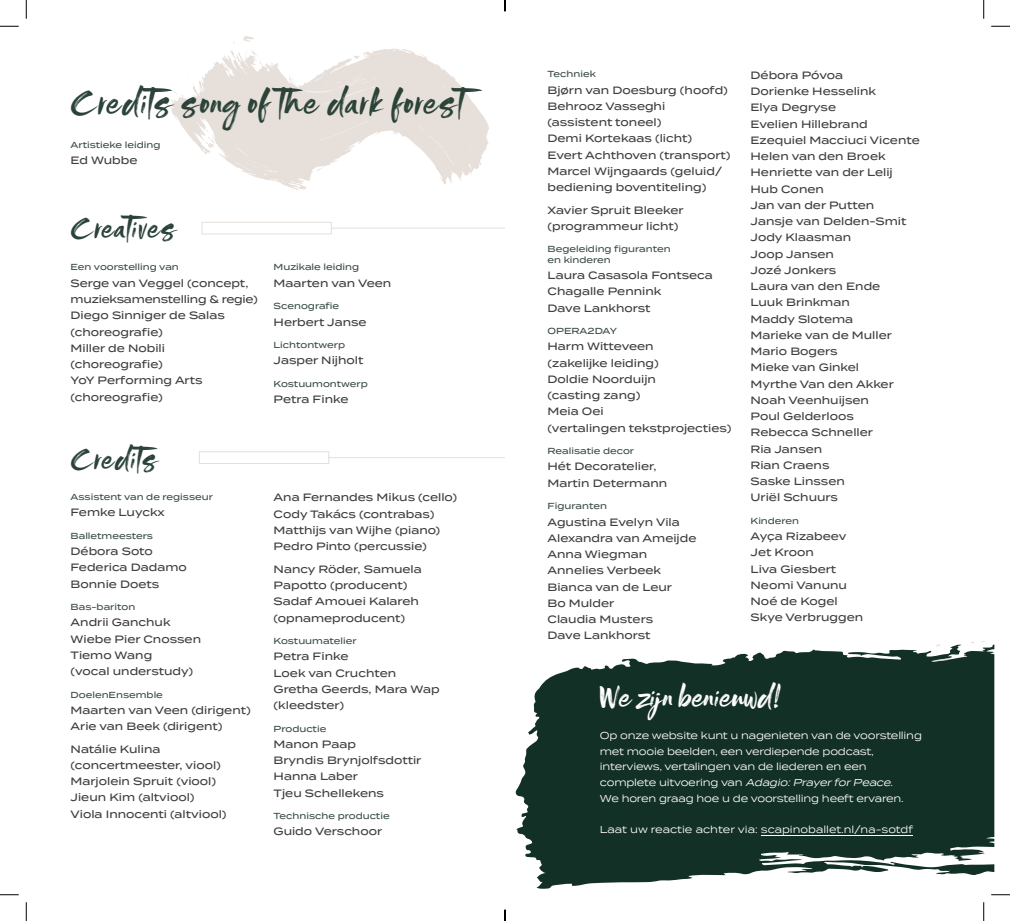
<style>
.page{position:relative;width:1010px;height:921px;background:#fff}
.page>*{position:absolute;margin:0;border:0;box-sizing:border-box;transform-origin:0 0}
.t1{font:26.25px "Rocked ALT";letter-spacing:.05em;color:#2a4238}
.t2{font:22.5px "Rocked ALT";letter-spacing:.05em;color:#2a4238}
.t3{font:22.5px "Rocked ALT";color:#fff}
.t4{font:500 10.62px/16.2px "Termina";color:#3e3e3f}
.t5{font:500 10.62px/16.2px "Termina";letter-spacing:-.02em;color:#3e3e3f}
.t6{font:10px/15.6px "Termina";letter-spacing:-.02em;color:#fff}
.t7{font:10px "Termina";color:#fff}
.t8{font:500 8.75px/10.5px "Termina";color:#3a4d45}
.s1{font-style:italic}
</style>
<div class="page">
<svg style="left:243px;top:36px;width:11px;height:6px"></svg>
<svg style="left:170px;top:49px;width:319px;height:141px;fill:#e6dfda"></svg>
<div style="left:199px;top:451px;width:130px;height:13px;border:1px solid #e6dfda"></div>
<hr style="left:328px;top:457px;width:177px;height:1px;background:#e6dfda">
<div style="left:201px;top:222px;width:131px;height:12px;border:1px solid #e6dfda"></div>
<hr style="left:331px;top:228px;width:174px;height:1px;background:#e6dfda">
<svg style="left:515px;top:641px;width:479px;height:248px;fill:#133027"></svg>
<svg style="left:931px;top:658px;width:17px;height:4px"></svg>
<hr style="left:760px;top:835px;width:152px;height:1px;background:#fff">
<svg style="left:0;top:25px;width:19px;height:2px"></svg>
<svg style="left:991px;top:25px;width:18px;height:2px"></svg>
<svg style="left:0;top:894px;width:19px;height:1px"></svg>
<svg style="left:991px;top:894px;width:18px;height:1px"></svg>
<svg style="left:25px;top:0;width:2px;height:19px"></svg>
<svg style="left:25px;top:902px;width:2px;height:19px"></svg>
<svg style="left:983px;top:0;width:1px;height:19px"></svg>
<svg style="left:983px;top:902px;width:1px;height:19px"></svg>
<svg style="left:504px;top:909px;width:1px;height:12px"></svg>
<p class="t1" style="left:71px;top:89px;width:420px">Credits song of the dark forest</p>
<p class="t8" style="left:71px;top:140px;width:91px">Artistieke leiding</p>
<p class="t4" style="left:71px;top:152px;width:68px">Ed Wubbe</p>
<p class="t2" style="left:71px;top:216px;width:107px">Creatives</p>
<p class="t8" style="left:71px;top:262px;width:110px">Een voorstelling van</p>
<p class="t5" style="left:71px;top:274px;width:188px">Serge van Veggel (concept, muzieksamenstelling &amp; regie)</p>
<p class="t4" style="left:71px;top:307px;width:156px">Diego Sinniger de Salas (choreografie)</p>
<p class="t4" style="left:71px;top:339px;width:96px">Miller de Nobili (choreografie)</p>
<p class="t4" style="left:71px;top:372px;width:133px">YoY Performing Arts (choreografie)</p>
<p class="t2" style="left:71px;top:447px;width:95px">Credits</p>
<p class="t8" style="left:71px;top:491px;width:144px">Assistent van de regisseur</p>
<p class="t4" style="left:71px;top:504px;width:96px">Femke Luyckx</p>
<p class="t8" style="left:71px;top:530px;width:84px">Balletmeesters</p>
<p class="t4" style="left:71px;top:543px;width:84px">Débora Soto</p>
<p class="t4" style="left:71px;top:559px;width:118px">Federica Dadamo</p>
<p class="t4" style="left:71px;top:575px;width:90px">Bonnie Doets</p>
<p class="t8" style="left:71px;top:601px;width:66px">Bas-bariton</p>
<p class="t4" style="left:71px;top:614px;width:101px">Andrii Ganchuk</p>
<p class="t4" style="left:71px;top:630px;width:132px">Wiebe Pier Cnossen</p>
<p class="t4" style="left:71px;top:646px;width:124px">Tiemo Wang (vocal understudy)</p>
<p class="t8" style="left:71px;top:689px;width:94px">DoelenEnsemble</p>
<p class="t4" style="left:71px;top:701px;width:182px">Maarten van Veen (dirigent)</p>
<p class="t4" style="left:71px;top:718px;width:153px">Arie van Beek (dirigent)</p>
<p class="t4" style="left:71px;top:740px;width:152px">Natálie Kulina (concertmeester, viool)</p>
<p class="t4" style="left:71px;top:773px;width:147px">Marjolein Spruit (viool)</p>
<p class="t4" style="left:71px;top:789px;width:125px">Jieun Kim (altviool)</p>
<p class="t4" style="left:71px;top:805px;width:157px">Viola Innocenti (altviool)</p>
<p class="t8" style="left:273px;top:262px;width:87px">Muzikale leiding</p>
<p class="t4" style="left:273px;top:274px;width:119px">Maarten van Veen</p>
<p class="t8" style="left:273px;top:301px;width:67px">Scenografie</p>
<p class="t4" style="left:273px;top:313px;width:94px">Herbert Janse</p>
<p class="t8" style="left:273px;top:339px;width:73px">Lichtontwerp</p>
<p class="t4" style="left:273px;top:352px;width:91px">Jasper Nijholt</p>
<p class="t8" style="left:273px;top:378px;width:96px">Kostuumontwerp</p>
<p class="t4" style="left:273px;top:391px;width:76px">Petra Finke</p>
<p class="t4" style="left:273px;top:489px;width:185px">Ana Fernandes Mikus (cello)</p>
<p class="t4" style="left:273px;top:505px;width:162px">Cody Takács (contrabas)</p>
<p class="t4" style="left:273px;top:522px;width:168px">Matthijs van Wijhe (piano)</p>
<p class="t4" style="left:273px;top:538px;width:154px">Pedro Pinto (percussie)</p>
<p class="t4" style="left:273px;top:560px;width:150px">Nancy Röder, Samuela<br>Papotto (producent)</p>
<p class="t4" style="left:273px;top:593px;width:147px">Sadaf Amouei Kalareh (opnameproducent)</p>
<p class="t8" style="left:273px;top:635px;width:85px">Kostuumatelier</p>
<p class="t4" style="left:273px;top:648px;width:76px">Petra Finke</p>
<p class="t4" style="left:273px;top:664px;width:124px">Loek van Cruchten</p>
<p class="t4" style="left:273px;top:680px;width:167px">Gretha Geerds, Mara Wap (kleedster)</p>
<p class="t8" style="left:273px;top:723px;width:54px">Productie</p>
<p class="t4" style="left:273px;top:735px;width:84px">Manon Paap</p>
<p class="t4" style="left:273px;top:752px;width:149px">Bryndis Brynjolfsdottir</p>
<p class="t4" style="left:273px;top:768px;width:86px">Hanna Laber</p>
<p class="t4" style="left:273px;top:784px;width:112px">Tjeu Schellekens</p>
<p class="t8" style="left:273px;top:810px;width:117px">Technische productie</p>
<p class="t4" style="left:273px;top:823px;width:110px">Guido Verschoor</p>
<p class="t8" style="left:547px;top:69px;width:50px">Techniek</p>
<p class="t4" style="left:547px;top:81px;width:182px">Bjørn van Doesburg (hoofd)</p>
<p class="t4" style="left:547px;top:98px;width:119px">Behrooz Vasseghi (assistent toneel)</p>
<p class="t4" style="left:547px;top:130px;width:146px">Demi Kortekaas (licht)</p>
<p class="t4" style="left:547px;top:146px;width:184px">Evert Achthoven (transport)</p>
<p class="t4" style="left:547px;top:163px;width:176px">Marcel Wijngaards (geluid/ bediening boventiteling)</p>
<p class="t4" style="left:547px;top:201px;width:137px">Xavier Spruit Bleeker (programmeur licht)</p>
<p class="t8" style="left:547px;top:244px;width:125px">Begeleiding figuranten en kinderen</p>
<p class="t4" style="left:547px;top:267px;width:167px">Laura Casasola Fontseca</p>
<p class="t4" style="left:547px;top:283px;width:115px">Chagalle Pennink</p>
<p class="t4" style="left:547px;top:299px;width:104px">Dave Lankhorst</p>
<p class="t8" style="left:547px;top:325px;width:71px">OPERA2DAY</p>
<p class="t4" style="left:547px;top:338px;width:108px">Harm Witteveen</p>
<p class="t4" style="left:547px;top:354px;width:113px">(zakelijke leiding)</p>
<p class="t4" style="left:547px;top:371px;width:110px">Doldie Noorduijn (casting zang)</p>
<p class="t4" style="left:547px;top:403px;width:185px">Meia Oei<br>(vertalingen tekstprojecties)</p>
<p class="t8" style="left:547px;top:445px;width:88px">Realisatie decor</p>
<p class="t4" style="left:547px;top:458px;width:121px">Hét Decoratelier,<br>Martin Determann</p>
<p class="t8" style="left:547px;top:500px;width:61px">Figuranten</p>
<p class="t4" style="left:547px;top:513px;width:134px">Agustina Evelyn Vila</p>
<p class="t4" style="left:547px;top:529px;width:150px">Alexandra van Ameijde</p>
<p class="t4" style="left:547px;top:546px;width:101px">Anna Wiegman</p>
<p class="t4" style="left:547px;top:562px;width:115px">Annelies Verbeek</p>
<p class="t4" style="left:547px;top:578px;width:126px">Bianca van de Leur</p>
<p class="t4" style="left:547px;top:594px;width:68px">Bo Mulder</p>
<p class="t4" style="left:547px;top:611px;width:107px">Claudia Musters</p>
<p class="t4" style="left:547px;top:627px;width:104px">Dave Lankhorst</p>
<p class="t4" style="left:750px;top:67px;width:94px">Débora Póvoa</p>
<p class="t4" style="left:750px;top:83px;width:127px">Dorienke Hesselink</p>
<p class="t4" style="left:750px;top:99px;width:87px">Elya Degryse</p>
<p class="t4" style="left:750px;top:115px;width:119px">Evelien Hillebrand</p>
<p class="t4" style="left:750px;top:132px;width:171px">Ezequiel Macciuci Vicente</p>
<p class="t4" style="left:750px;top:148px;width:136px">Helen van den Broek</p>
<p class="t4" style="left:750px;top:164px;width:144px">Henriette van der Lelij</p>
<p class="t4" style="left:750px;top:180px;width:75px">Hub Conen</p>
<p class="t4" style="left:750px;top:197px;width:125px">Jan van der Putten</p>
<p class="t4" style="left:750px;top:213px;width:157px">Jansje van Delden-Smit</p>
<p class="t4" style="left:750px;top:229px;width:102px">Jody Klaasman</p>
<p class="t4" style="left:750px;top:245px;width:85px">Joop Jansen</p>
<p class="t4" style="left:750px;top:262px;width:87px">Jozé Jonkers</p>
<p class="t4" style="left:750px;top:278px;width:131px">Laura van den Ende</p>
<p class="t4" style="left:750px;top:294px;width:101px">Luuk Brinkman</p>
<p class="t4" style="left:750px;top:310px;width:104px">Maddy Slotema</p>
<p class="t4" style="left:750px;top:327px;width:143px">Marieke van de Muller</p>
<p class="t4" style="left:750px;top:343px;width:89px">Mario Bogers</p>
<p class="t4" style="left:750px;top:359px;width:110px">Mieke van Ginkel</p>
<p class="t4" style="left:750px;top:375px;width:145px">Myrthe Van den Akker</p>
<p class="t4" style="left:750px;top:392px;width:120px">Noah Veenhuijsen</p>
<p class="t4" style="left:750px;top:408px;width:105px">Poul Gelderloos</p>
<p class="t4" style="left:750px;top:424px;width:124px">Rebecca Schneller</p>
<p class="t4" style="left:750px;top:440px;width:73px">Ria Jansen</p>
<p class="t4" style="left:750px;top:457px;width:80px">Rian Craens</p>
<p class="t4" style="left:750px;top:473px;width:96px">Saske Linssen</p>
<p class="t4" style="left:750px;top:489px;width:89px">Uriël Schuurs</p>
<p class="t8" style="left:750px;top:515px;width:50px">Kinderen</p>
<p class="t4" style="left:750px;top:528px;width:97px">Ayça Rizabeev</p>
<p class="t4" style="left:750px;top:544px;width:65px">Jet Kroon</p>
<p class="t4" style="left:750px;top:560px;width:87px">Liva Giesbert</p>
<p class="t4" style="left:750px;top:577px;width:98px">Neomi Vanunu</p>
<p class="t4" style="left:750px;top:593px;width:89px">Noé de Kogel</p>
<p class="t4" style="left:750px;top:609px;width:114px">Skye Verbruggen</p>
<p class="t3" style="left:599px;top:685px;width:183px">We zijn benieuwd!</p>
<p class="t6" style="left:599px;top:727px;width:323px">Op onze website kunt u nagenieten van de voorstelling met mooie beelden, een verdiepende podcast,</p>
<p class="t6" style="left:599px;top:758px;width:305px">interviews, vertalingen van de liederen en een complete uitvoering van <span class="s1">Adagio:PrayerforPeace</span>.<br>We horen graag hoe u de voorstelling heeft ervaren.</p>
<p class="t7" style="left:599px;top:822px;width:315px">Laat uw reactie achter via: scapinoballet.nl/na-sotdf</p>
</div>
